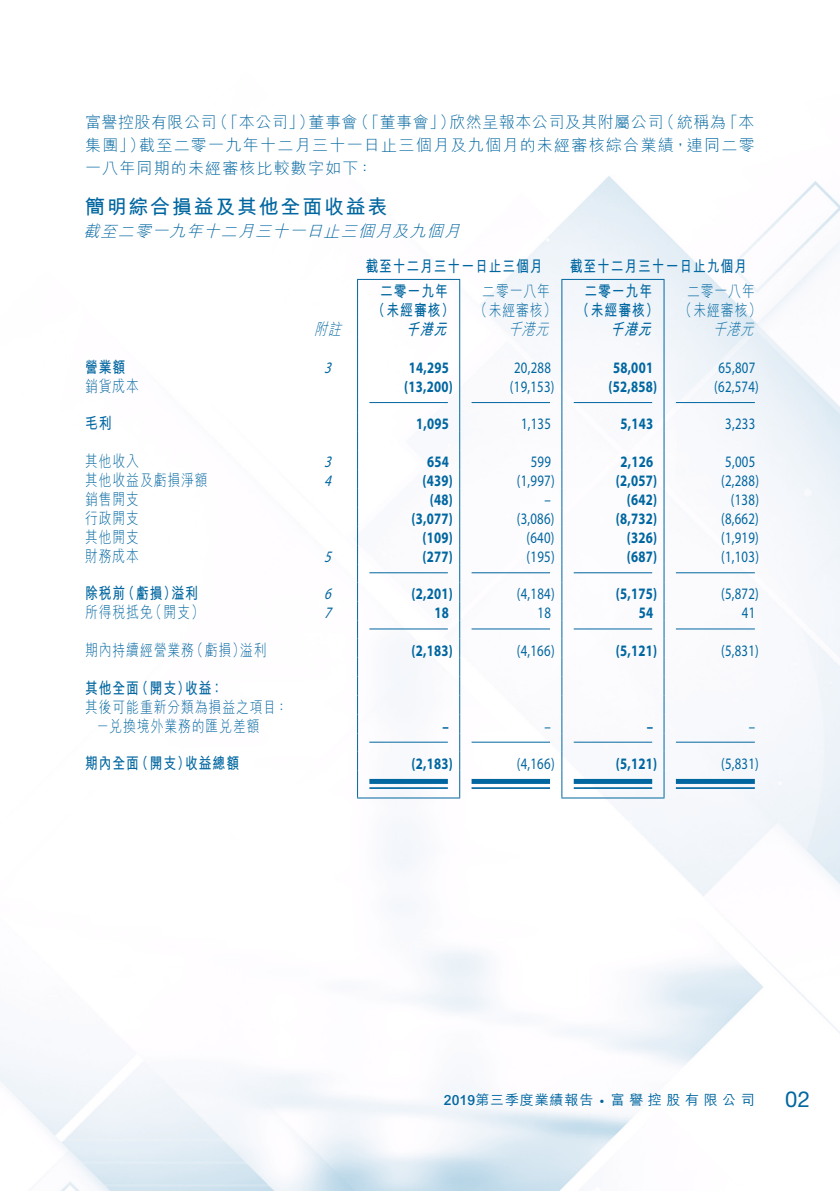
<style>
.page{position:relative;width:840px;height:1191px;background:#fff}
.page>*{position:absolute;margin:0;border:0;box-sizing:border-box;transform-origin:0 0}
.t1{font:22px "Helvetica Neue LT Std";color:#0066a0}
.t2{font:700 20px "M Hei HK";letter-spacing:.085em;color:#0066a0}
.t3{font:16px "Myriad Pro";letter-spacing:.02em;color:#0066a0;scale:.8 1}
.t4{font:700 16px "Myriad Pro";letter-spacing:.02em;color:#0066a0;scale:.8 1}
.t5{font:300 16px/19px "M Hei HK";letter-spacing:.07em;color:#0066a0;scale:.8 1}
.t6{font:300 16px/23px "M Hei HK";letter-spacing:.07em;color:#0066a0;text-align:justify}
.t7{font:700 16px "M Hei HK";letter-spacing:.07em;color:#0066a0;scale:.8 1}
.t8{font:italic 300 16px "M Hei HK";color:#0066a0}
.t9{font:italic 300 16px "M Hei HK";color:#0066a0;scale:.8 1}
.t10{font:italic 700 16px "M Hei HK";color:#0066a0;scale:.8 1}
.t11{font:italic 16px "Myriad Pro";color:#0066a0;scale:.8 1}
.t12{font:500 14px "M Hei HK";letter-spacing:.06em;color:#0066a0}
.s1{font-family:"Arial MT Std"}
.s2{font-family:"Myriad Pro";font-weight:600}
</style>
<div class="page">
<img style="left:0;top:176px;width:839px;height:1015px">
<hr style="left:357px;top:279px;width:103px;height:1px;background:#0066a0">
<hr style="left:561px;top:279px;width:103px;height:1px;background:#0066a0">
<svg style="left:357px;top:280px;width:1px;height:517px"></svg>
<svg style="left:459px;top:280px;width:1px;height:517px"></svg>
<svg style="left:561px;top:280px;width:1px;height:517px"></svg>
<svg style="left:663px;top:280px;width:1px;height:517px"></svg>
<hr style="left:357px;top:797px;width:103px;height:1px;background:#0066a0">
<hr style="left:561px;top:797px;width:103px;height:1px;background:#0066a0">
<hr style="left:369px;top:402px;width:78px;height:1px;background:#0066a0">
<hr style="left:471px;top:402px;width:78px;height:1px;background:#0066a0">
<hr style="left:573px;top:402px;width:78px;height:1px;background:#0066a0">
<hr style="left:675px;top:402px;width:79px;height:1px;background:#0066a0">
<hr style="left:369px;top:572px;width:78px;height:1px;background:#0066a0">
<hr style="left:471px;top:572px;width:78px;height:1px;background:#0066a0">
<hr style="left:573px;top:572px;width:78px;height:1px;background:#0066a0">
<hr style="left:675px;top:572px;width:79px;height:1px;background:#0066a0">
<hr style="left:369px;top:628px;width:78px;height:1px;background:#0066a0">
<hr style="left:471px;top:628px;width:78px;height:1px;background:#0066a0">
<hr style="left:573px;top:628px;width:78px;height:1px;background:#0066a0">
<hr style="left:675px;top:628px;width:79px;height:1px;background:#0066a0">
<hr style="left:369px;top:741px;width:78px;height:1px;background:#0066a0">
<hr style="left:471px;top:741px;width:78px;height:1px;background:#0066a0">
<hr style="left:573px;top:741px;width:78px;height:1px;background:#0066a0">
<hr style="left:675px;top:741px;width:79px;height:1px;background:#0066a0">
<div style="left:369px;top:779px;width:78px;height:5px;background:#0066a0"></div>
<hr style="left:369px;top:787px;width:78px;height:2px;background:#0066a0">
<div style="left:471px;top:779px;width:78px;height:5px;background:#0066a0"></div>
<hr style="left:471px;top:787px;width:78px;height:2px;background:#0066a0">
<div style="left:573px;top:779px;width:78px;height:5px;background:#0066a0"></div>
<hr style="left:573px;top:787px;width:78px;height:2px;background:#0066a0">
<div style="left:675px;top:779px;width:79px;height:5px;background:#0066a0"></div>
<hr style="left:675px;top:787px;width:79px;height:2px;background:#0066a0">
<p class="t6" style="left:85px;top:110px;width:670px">富譽控股有限公司（「本公司」）董事會（「董事會」）欣然呈報本公司及其附屬公司（統稱為「本集團」）截至二零一九年十二月三十一日止三個月及九個月的未經審核綜合業績，連同二零一八年同期的未經審核比較數字如下：</p>
<p class="t2" style="left:85px;top:192px;width:304px">簡明綜合損益及其他全面收益表</p>
<p class="t8" style="left:83px;top:223px;width:382px">截至二零一九年十二月三十一日止三個月及九個月</p>
<p class="t7" style="left:365px;top:254px;width:223px">截至十二月三十一日止三個月</p>
<p class="t7" style="left:569px;top:254px;width:223px">截至十二月三十一日止九個月</p>
<p class="t7" style="left:380px;top:279px;width:86px">二零一九年</p>
<p class="t5" style="left:482px;top:281px;width:86px">二零一八年</p>
<p class="t7" style="left:584px;top:279px;width:86px">二零一九年</p>
<p class="t5" style="left:686px;top:281px;width:86px">二零一八年</p>
<p class="t7" style="left:372px;top:298px;width:104px">（未經審核）</p>
<p class="t5" style="left:474px;top:300px;width:104px">（未經審核）</p>
<p class="t7" style="left:576px;top:298px;width:104px">（未經審核）</p>
<p class="t5" style="left:678px;top:300px;width:104px">（未經審核）</p>
<p class="t9" style="left:314px;top:321px;width:40px">附註</p>
<p class="t10" style="left:406px;top:317px;width:59px">千港元</p>
<p class="t9" style="left:508px;top:321px;width:57px">千港元</p>
<p class="t10" style="left:610px;top:317px;width:59px">千港元</p>
<p class="t9" style="left:712px;top:321px;width:57px">千港元</p>
<p class="t7" style="left:85px;top:355px;width:52px">營業額</p>
<p class="t11" style="left:324px;top:358px;width:16px">3</p>
<p class="t4" style="left:408px;top:357px;width:52px">14,295</p>
<p class="t3" style="left:514px;top:358px;width:48px">20,288</p>
<p class="t4" style="left:612px;top:357px;width:52px">58,001</p>
<p class="t3" style="left:718px;top:358px;width:48px">65,807</p>
<p class="t5" style="left:85px;top:376px;width:69px">銷貨成本</p>
<p class="t4" style="left:404px;top:376px;width:62px">(13,200)</p>
<p class="t3" style="left:509px;top:377px;width:57px">(19,153)</p>
<p class="t4" style="left:608px;top:376px;width:62px">(52,858)</p>
<p class="t3" style="left:713px;top:377px;width:57px">(62,574)</p>
<p class="t7" style="left:85px;top:411px;width:35px">毛利</p>
<p class="t4" style="left:416px;top:413px;width:42px">1,095</p>
<p class="t3" style="left:520px;top:414px;width:39px">1,135</p>
<p class="t4" style="left:620px;top:413px;width:42px">5,143</p>
<p class="t3" style="left:725px;top:414px;width:39px">3,233</p>
<p class="t5" style="left:85px;top:451px;width:69px">其他收入</p>
<p class="t11" style="left:324px;top:452px;width:16px">3</p>
<p class="t4" style="left:427px;top:451px;width:29px">654</p>
<p class="t3" style="left:530px;top:452px;width:27px">599</p>
<p class="t4" style="left:620px;top:451px;width:42px">2,126</p>
<p class="t3" style="left:725px;top:452px;width:39px">5,005</p>
<p class="t5" style="left:85px;top:470px;width:155px">其他收益及虧損淨額</p>
<p class="t11" style="left:324px;top:471px;width:16px">4</p>
<p class="t4" style="left:422px;top:470px;width:39px">(439)</p>
<p class="t3" style="left:516px;top:471px;width:49px">(1,997)</p>
<p class="t4" style="left:615px;top:470px;width:53px">(2,057)</p>
<p class="t3" style="left:720px;top:471px;width:49px">(2,288)</p>
<p class="t5" style="left:85px;top:489px;width:69px">銷售開支</p>
<p class="t4" style="left:429px;top:489px;width:30px">(48)</p>
<p class="t3" style="left:544px;top:490px;width:10px">–</p>
<p class="t4" style="left:626px;top:489px;width:39px">(642)</p>
<p class="t3" style="left:730px;top:490px;width:37px">(138)</p>
<p class="t5" style="left:85px;top:508px;width:69px">行政開支</p>
<p class="t4" style="left:411px;top:508px;width:53px">(3,077)</p>
<p class="t3" style="left:516px;top:509px;width:49px">(3,086)</p>
<p class="t4" style="left:615px;top:508px;width:53px">(8,732)</p>
<p class="t3" style="left:720px;top:509px;width:49px">(8,662)</p>
<p class="t5" style="left:85px;top:527px;width:69px">其他開支</p>
<p class="t4" style="left:422px;top:527px;width:39px">(109)</p>
<p class="t3" style="left:526px;top:528px;width:37px">(640)</p>
<p class="t4" style="left:626px;top:527px;width:39px">(326)</p>
<p class="t3" style="left:720px;top:528px;width:49px">(1,919)</p>
<p class="t5" style="left:85px;top:546px;width:69px">財務成本</p>
<p class="t11" style="left:324px;top:547px;width:16px">5</p>
<p class="t4" style="left:422px;top:546px;width:39px">(277)</p>
<p class="t3" style="left:526px;top:547px;width:37px">(195)</p>
<p class="t4" style="left:626px;top:546px;width:39px">(687)</p>
<p class="t3" style="left:720px;top:547px;width:49px">(1,103)</p>
<p class="t7" style="left:85px;top:582px;width:142px">除稅前（虧損）溢利</p>
<p class="t11" style="left:324px;top:584px;width:16px">6</p>
<p class="t4" style="left:411px;top:583px;width:53px">(2,201)</p>
<p class="t3" style="left:516px;top:584px;width:49px">(4,184)</p>
<p class="t4" style="left:615px;top:583px;width:53px">(5,175)</p>
<p class="t3" style="left:720px;top:584px;width:49px">(5,872)</p>
<p class="t5" style="left:85px;top:603px;width:150px">所得稅抵免（開支）</p>
<p class="t11" style="left:324px;top:603px;width:16px">7</p>
<p class="t4" style="left:434px;top:602px;width:20px">18</p>
<p class="t3" style="left:537px;top:603px;width:18px">18</p>
<p class="t4" style="left:638px;top:602px;width:20px">54</p>
<p class="t3" style="left:741px;top:603px;width:18px">41</p>
<p class="t5" style="left:85px;top:640px;width:228px">期內持續經營業務（虧損）溢利</p>
<p class="t4" style="left:411px;top:639px;width:53px">(2,183)</p>
<p class="t3" style="left:516px;top:640px;width:49px">(4,166)</p>
<p class="t4" style="left:615px;top:639px;width:53px">(5,121)</p>
<p class="t3" style="left:720px;top:640px;width:49px">(5,831)</p>
<p class="t7" style="left:85px;top:676px;width:174px">其他全面（開支）收益：</p>
<p class="t5" style="left:96px;top:697px;width:240px;text-indent:-11px">其後可能重新分類為損益之項目：－兌換境外業務的匯兌差額</p>
<p class="t4" style="left:442px;top:715px;width:9px">–</p>
<p class="t3" style="left:544px;top:716px;width:10px">–</p>
<p class="t4" style="left:646px;top:715px;width:10px">–</p>
<p class="t3" style="left:748px;top:716px;width:10px">–</p>
<p class="t7" style="left:85px;top:751px;width:194px">期內全面（開支）收益總額</p>
<p class="t4" style="left:411px;top:753px;width:53px">(2,183)</p>
<p class="t3" style="left:516px;top:753px;width:49px">(4,166)</p>
<p class="t4" style="left:615px;top:753px;width:53px">(5,121)</p>
<p class="t3" style="left:720px;top:753px;width:49px">(5,831)</p>
<p class="t12" style="left:443px;top:1089px;width:312px"><span class="s1">2019</span>第三季度業績報告 <span class="s2">•</span> 富 譽 控 股 有 限 公 司</p>
<h1 class="t1" style="left:784px;top:1086px;width:26px">02</h1>
</div>
